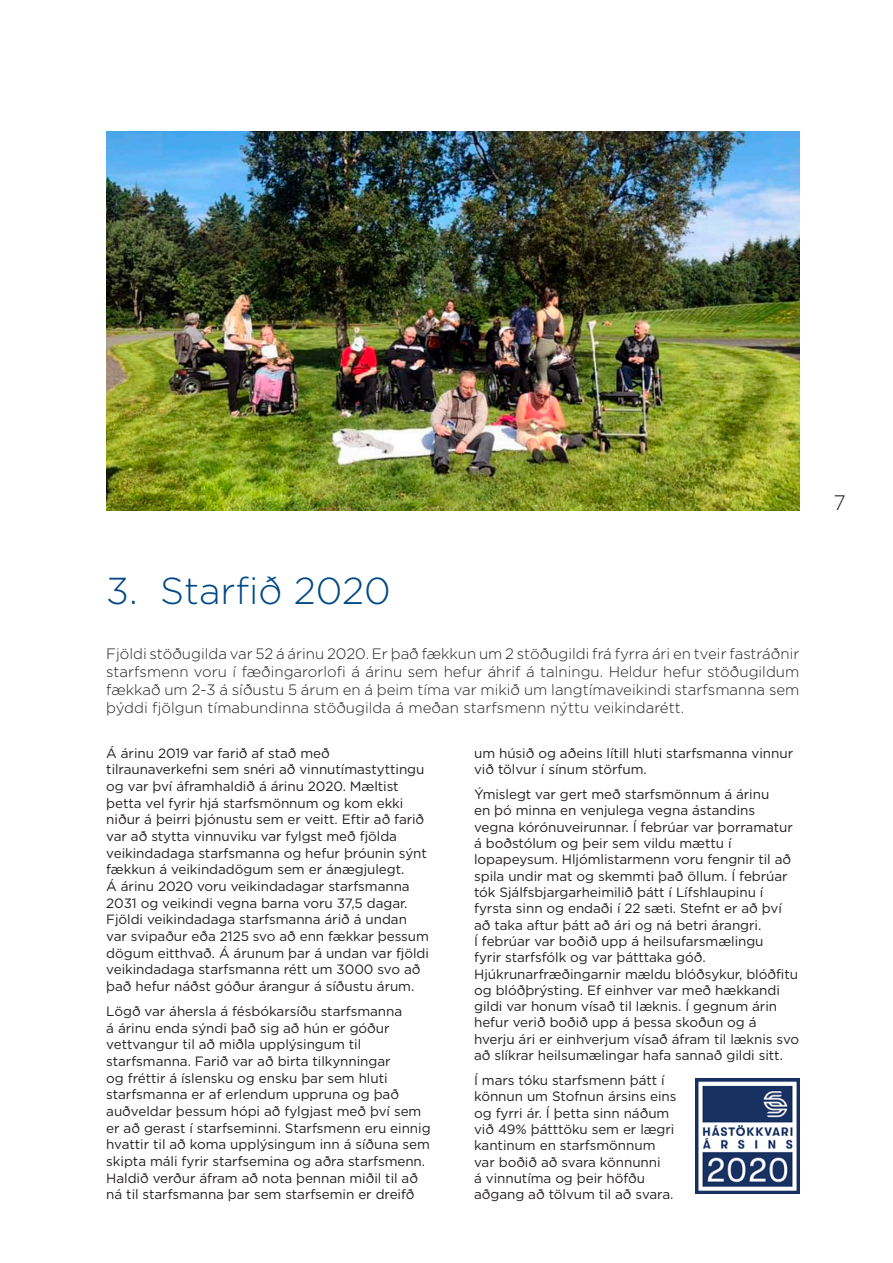
<style>
.page{position:relative;width:893px;height:1263px;background:#fff}
.page>*{position:absolute;margin:0;border:0;box-sizing:border-box;transform-origin:0 0}
.Fyrirsogn{font:300 37.5px "Gotham";color:#014984}
.t1{font:300 21px "Gotham";color:#231f20}
.Inngangur{font:300 15px/18px "Gotham";color:#231f20;text-align:justify}
.Meginmal{font:13.5px/16.6px "Gotham";letter-spacing:-.005em;color:#231f20}
</style>
<div class="page">
<img style="left:106px;top:132px;width:693px;height:379px">
<img style="left:695px;top:1079px;width:104px;height:114px">
<p class="Fyrirsogn" style="left:106px;top:567px;width:286px">3. Starfið 2020</p>
<p class="Inngangur" style="left:106px;top:644px;width:695px">Fjöldi stöðugilda var 52 á árinu 2020. Er það fækkun um 2 stöðugildi frá fyrra ári en tveir fastráðnir starfsmenn voru í fæðingarorlofi á árinu sem hefur áhrif á talningu. Heldur hefur stöðugildum fækkað um 2-3 á síðustu 5 árum en á þeim tíma var mikið um langtímaveikindi starfsmanna sem þýddi fjölgun tímabundinna stöðugilda á meðan starfsmenn nýttu veikindarétt.</p>
<p class="Meginmal" style="left:106px;top:744px;width:324px">Á árinu 2019 var farið af stað með tilraunaverkefni sem snéri að vinnutímastyttingu og var því áframhaldið á árinu 2020. Mæltist þetta vel fyrir hjá starfsmönnum og kom ekki niður á þeirri þjónustu sem er veitt. Eftir að farið var að stytta vinnuviku var fylgst með fjölda veikindadaga starfsmanna og hefur þróunin sýnt fækkun á veikindadögum sem er ánægjulegt.<br>Á árinu 2020 voru veikindadagar starfsmanna 2031 og veikindi vegna barna voru 37,5 dagar.<br>Fjöldi veikindadaga starfsmanna árið á undan var svipaður eða 2125 svo að enn fækkar þessum dögum eitthvað. Á árunum þar á undan var fjöldi veikindadaga starfsmanna rétt um 3000 svo að það hefur náðst góður árangur á síðustu árum.</p>
<p class="Meginmal" style="left:106px;top:1003px;width:326px">Lögð var áhersla á fésbókarsíðu starfsmanna<br>á árinu enda sýndi það sig að hún er góður vettvangur til að miðla upplýsingum til starfsmanna. Farið var að birta tilkynningar<br>og fréttir á íslensku og ensku þar sem hluti starfsmanna er af erlendum uppruna og það auðveldar þessum hópi að fylgjast með því sem er að gerast í starfseminni. Starfsmenn eru einnig hvattir til að koma upplýsingum inn á síðuna sem skipta máli fyrir starfsemina og aðra starfsmenn.<br>Haldið verður áfram að nota þennan miðil til að ná til starfsmanna þar sem starfsemin er dreifð</p>
<p class="Meginmal" style="left:474px;top:745px;width:321px">um húsið og aðeins lítill hluti starfsmanna vinnur við tölvur í sínum störfum.</p>
<p class="Meginmal" style="left:474px;top:786px;width:327px">Ýmislegt var gert með starfsmönnum á árinu<br>en þó minna en venjulega vegna ástandins<br>vegna kórónuveirunnar. Í febrúar var þorramatur á boðstólum og þeir sem vildu mættu í lopapeysum. Hljómlistarmenn voru fengnir til að spila undir mat og skemmti það öllum. Í febrúar tók Sjálfsbjargarheimilið þátt í Lífshlaupinu í fyrsta sinn og endaði í 22 sæti. Stefnt er að því að taka aftur þátt að ári og ná betri árangri.<br>Í febrúar var boðið upp á heilsufarsmælingu<br>fyrir starfsfólk og var þátttaka góð.<br>Hjúkrunarfræðingarnir mældu blóðsykur, blóðfitu og blóðþrýsting. Ef einhver var með hækkandi gildi var honum vísað til læknis. Í gegnum árin hefur verið boðið upp á þessa skoðun og á hverju ári er einhverjum vísað áfram til læknis svo að slíkrar heilsumælingar hafa sannað gildi sitt.</p>
<p class="Meginmal" style="left:474px;top:1072px;width:204px">Í mars tóku starfsmenn þátt í könnun um Stofnun ársins eins og fyrri ár. Í þetta sinn náðum við 49% þátttöku sem er lægri kantinum en starfsmönnum var boðið að svara könnunni<br>á vinnutíma og þeir höfðu aðgang að tölvum til að svara.</p>
<h2 class="t1" style="left:833px;top:489px;width:14px">7</h2>
</div>
